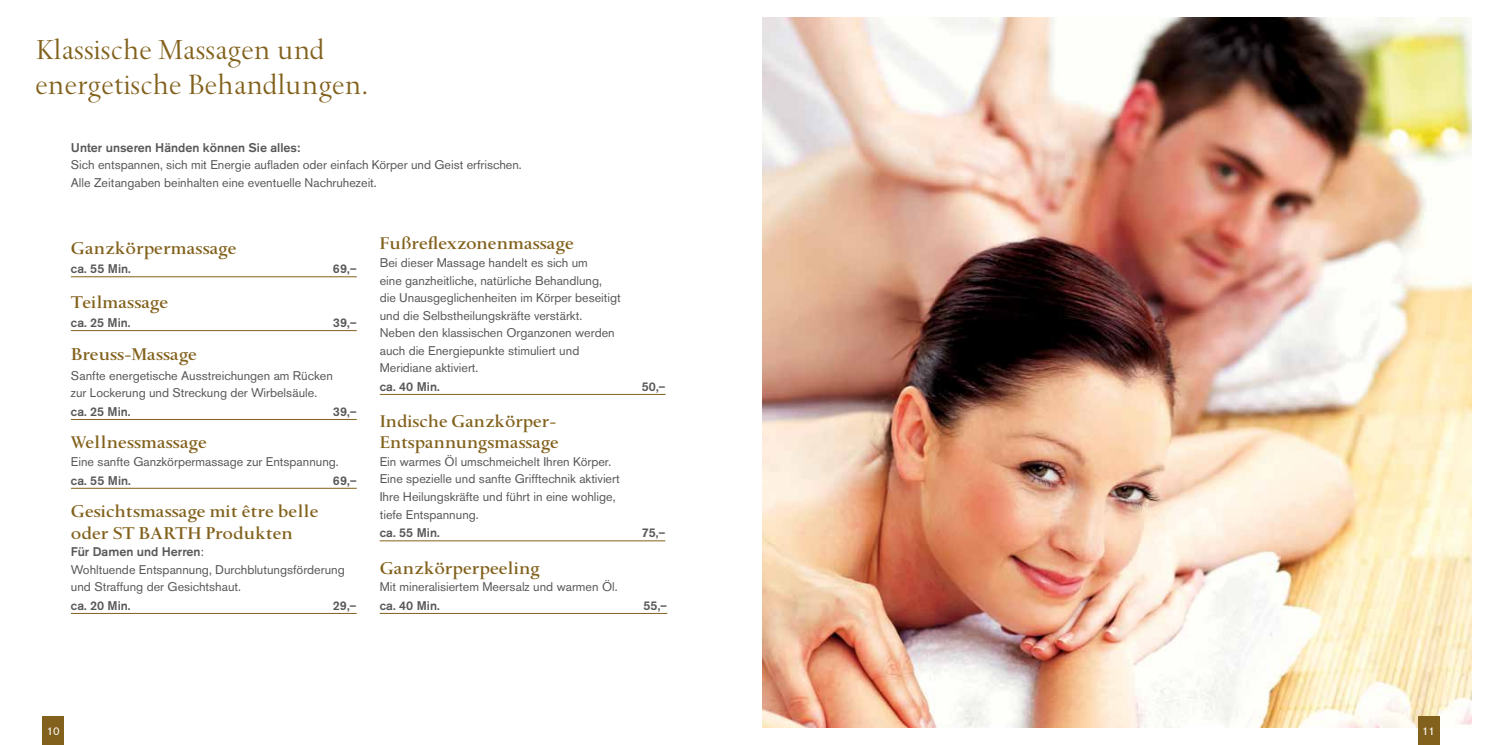
<style>
.page{position:relative;width:1489px;height:745px;background:#fff}
.page>*{position:absolute;margin:0;border:0;box-sizing:border-box;transform-origin:0 0}
.t1{font:32.5px/35px "Spectrum";color:#82611c}
.t2{font:600 20px/21.2px "Spectrum";color:#82611c}
.t3{font:12.5px/17.5px "Akzidenz Grotesk BE";color:#58585a}
.t4{font:500 12.5px "Akzidenz Grotesk BE";color:#58585a}
.t5{font:11.25px "Akzidenz Grotesk BE";color:#fff}
.s1{font-weight:500}
</style>
<div class="page">
<img style="left:762px;top:18px;width:708px;height:708px">
<hr style="left:71px;top:276px;width:286px;height:1px;background:#82611c">
<hr style="left:71px;top:330px;width:286px;height:1px;background:#82611c">
<hr style="left:71px;top:419px;width:286px;height:1px;background:#82611c">
<hr style="left:71px;top:487px;width:286px;height:1px;background:#82611c">
<hr style="left:71px;top:612px;width:285px;height:1px;background:#82611c">
<hr style="left:380px;top:394px;width:285px;height:1px;background:#82611c">
<hr style="left:380px;top:540px;width:285px;height:1px;background:#82611c">
<hr style="left:380px;top:612px;width:287px;height:1px;background:#82611c">
<div style="left:1417px;top:716px;width:22px;height:28px;background:#82611c"></div>
<div style="left:43px;top:716px;width:21px;height:28px;background:#82611c"></div>
<h1 class="t1" style="left:35px;top:33px;width:334px">Klassische Massagen und energetische Behandlungen.</h1>
<p class="t4" style="left:71px;top:140px;width:231px">Unter unseren Händen können Sie alles:</p>
<p class="t3" style="left:71px;top:156px;width:452px">Sich entspannen, sich mit Energie aufladen oder einfach Körper und Geist erfrischen.<br>Alle Zeitangaben beinhalten eine eventuelle Nachruhezeit.</p>
<h2 class="t2" style="left:71px;top:238px;width:167px">Ganzkörpermassage</h2>
<p class="t4" style="left:71px;top:261px;width:61px">ca. 55 Min.</p>
<p class="t4" style="left:333px;top:261px;width:25px">69,–</p>
<h2 class="t2" style="left:71px;top:292px;width:99px">Teilmassage</h2>
<p class="t4" style="left:71px;top:315px;width:61px">ca. 25 Min.</p>
<p class="t4" style="left:333px;top:315px;width:25px">39,–</p>
<h2 class="t2" style="left:71px;top:343px;width:128px">Breuss-Massage</h2>
<p class="t3" style="left:71px;top:366px;width:263px">Sanfte energetische Ausstreichungen am Rücken zur Lockerung und Streckung der Wirbelsäule.</p>
<p class="t4" style="left:71px;top:403px;width:61px">ca. 25 Min.</p>
<p class="t4" style="left:333px;top:403px;width:25px">39,–</p>
<h2 class="t2" style="left:71px;top:432px;width:137px">Wellnessmassage</h2>
<p class="t3" style="left:71px;top:452px;width:269px">Eine sanfte Ganzkörpermassage zur Entspannung.</p>
<p class="t4" style="left:71px;top:472px;width:61px">ca. 55 Min.</p>
<p class="t4" style="left:333px;top:472px;width:25px">69,–</p>
<h2 class="t2" style="left:71px;top:501px;width:249px">Gesichtsmassage mit être belle oder ST BARTH Produkten</h2>
<p class="t3" style="left:71px;top:542px;width:275px"><span class="s1">Für Damen und Herren</span>:<br>Wohltuende Entspannung, Durchblutungsförderung und Straffung der Gesichtshaut.</p>
<p class="t4" style="left:71px;top:597px;width:61px">ca. 20 Min.</p>
<p class="t4" style="left:333px;top:597px;width:25px">29,–</p>
<h2 class="t2" style="left:380px;top:233px;width:195px">Fußreflexzonenmassage</h2>
<p class="t3" style="left:380px;top:254px;width:242px">Bei dieser Massage handelt es sich um<br>eine ganzheitliche, natürliche Behandlung, die Unausgeglichenheiten im Körper beseitigt und die Selbstheilungskräfte verstärkt.<br>Neben den klassischen Organzonen werden auch die Energiepunkte stimuliert und Meridiane aktiviert.</p>
<p class="t4" style="left:380px;top:378px;width:61px">ca. 40 Min.</p>
<p class="t4" style="left:641px;top:378px;width:25px">50,–</p>
<h2 class="t2" style="left:380px;top:411px;width:181px">Indische Ganzkörper-<br>Entspannungsmassage</h2>
<p class="t3" style="left:380px;top:452px;width:241px">Ein warmes Öl umschmeichelt Ihren Körper.<br>Eine spezielle und sanfte Grifftechnik aktiviert Ihre Heilungskräfte und führt in eine wohlige, tiefe Entspannung.</p>
<p class="t4" style="left:380px;top:525px;width:61px">ca. 55 Min.</p>
<p class="t4" style="left:642px;top:525px;width:25px">75,–</p>
<h2 class="t2" style="left:380px;top:557px;width:162px">Ganzkörperpeeling</h2>
<p class="t3" style="left:380px;top:577px;width:239px">Mit mineralisiertem Meersalz und warmen Öl.</p>
<p class="t4" style="left:380px;top:597px;width:61px">ca. 40 Min.</p>
<p class="t4" style="left:643px;top:597px;width:25px">55,–</p>
<p class="t5" style="left:47px;top:724px;width:14px">10</p>
<p class="t5" style="left:1421px;top:724px;width:14px">11</p>
</div>
